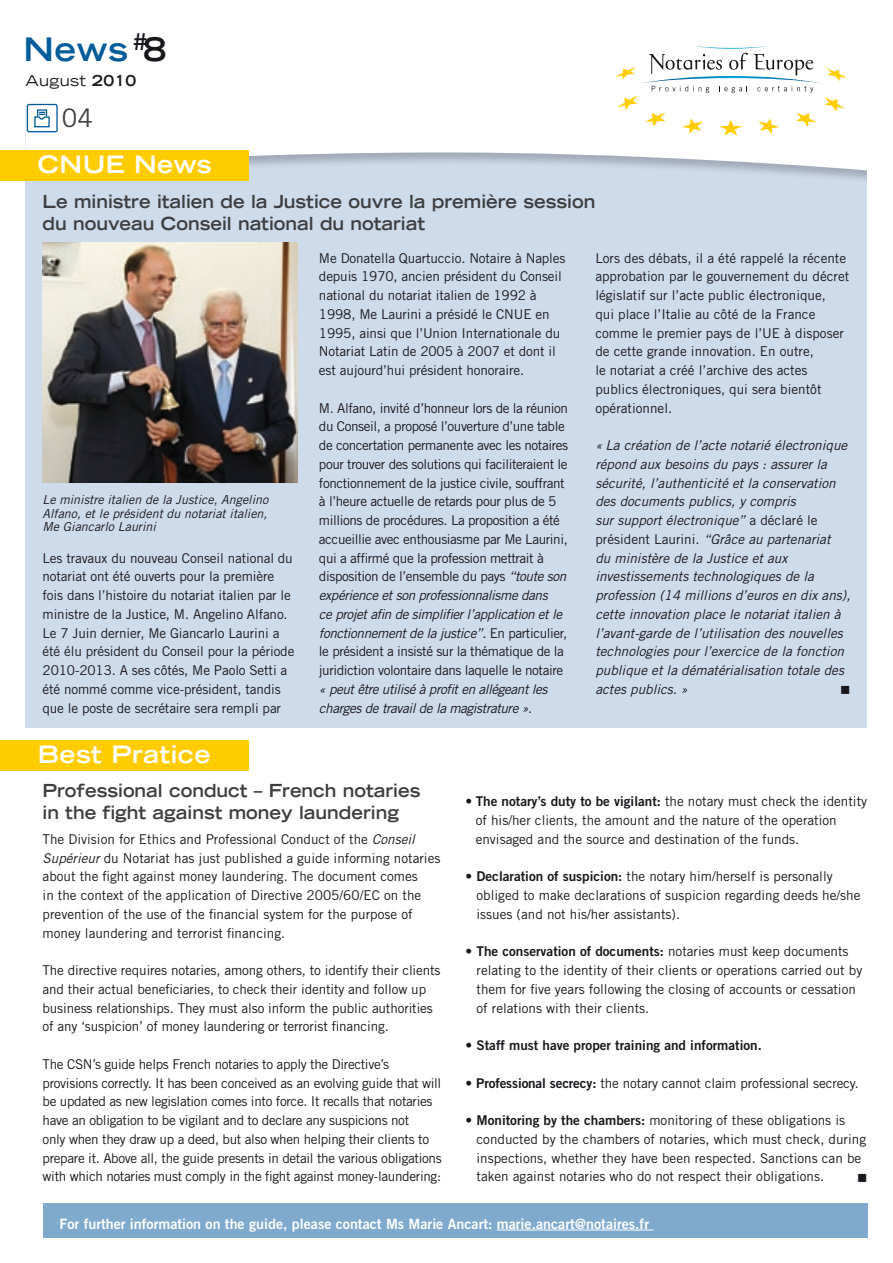
<style>
.page{position:relative;width:893px;height:1263px;background:#fff}
.page>*{position:absolute;margin:0;border:0;box-sizing:border-box;transform-origin:0 0}
.t1{font:700 expanded 32.4px "Trade Gothic LT Std";color:#005b9a}
.t2{font:25.5px "Trade Gothic LT Std";color:#3e3e40}
.t3{font:700 expanded 24px "Trade Gothic LT Std";letter-spacing:.02em;color:#fff}
.t4{font:700 expanded 18px/21.8px "Trade Gothic LT Std";color:#3e3e40}
.t5{font:expanded 15px "Trade Gothic LT Std";letter-spacing:.02em;color:#1a171c}
.t6{font:14.25px "Trade Gothic LT Std Bd 2";color:#fff}
.t7{font:13.8px "Wingdings";color:#1a171c}
.t8{font:13.5px/18.8px "Trade Gothic LT Std";letter-spacing:-.01em;color:#1a171c}
.t9{font:13.5px/18.8px "Trade Gothic LT Std";letter-spacing:-.03em;color:#1a171c}
.t10{font:italic 13.5px/18.8px "Trade Gothic LT Std";color:#1a171c}
.t11{font:13.5px "Trade Gothic LT Std Bd 2";color:#1a171c}
.t12{font:italic 13.5px/18.8px "Trade Gothic LT Std";letter-spacing:-.03em;color:#1a171c}
.t13{font:italic 12.45px/13.5px "Trade Gothic LT Std";color:#1a171c;text-align:justify}
.s1{color:#1a171c}
.s2{font-weight:700}
.s3{font-style:italic}
.s4{font-style:normal}
.s5{font-family:"Trade Gothic LT Std Bd 2"}
.s6{font-family:"Trade Gothic LT Std"}
</style>
<div class="page">
<div style="left:26px;top:107px;width:841px;height:621px;background:#cedbeb"></div>
<img style="left:43px;top:242px;width:255px;height:241px">
<div style="left:25px;top:26px;width:868px;height:162px;background:#cedbeb"></div>
<svg style="left:26px;top:27px;width:867px;height:147px;background:#f7f9fa"></svg>
<div style="left:27px;top:104px;width:30px;height:28px;background:#fff;border-radius:2px"></div>
<div style="left:27px;top:104px;width:31px;height:28px;border:1px solid #005b9a;border-radius:2px"></div>
<svg style="left:37px;top:109px;width:10px;height:3px"></svg>
<svg style="left:34px;top:112px;width:16px;height:16px"></svg>
<div style="left:867px;top:157px;width:26px;height:1106px;background:#fff"></div>
<div style="left:0;top:150px;width:248px;height:31px;background:#fc0"></div>
<div style="left:0;top:740px;width:248px;height:30px;background:#fc0"></div>
<div style="left:43px;top:1203px;width:824px;height:34px;background:#80a9ce"></div>
<hr style="left:497px;top:1230px;width:156px;height:1px;background:#fff">
<svg style="left:615px;top:46px;width:232px;height:90px;background:#f4f3ec"></svg>
<h1 class="t1" style="left:23px;top:28px;width:145px">News <sup>#</sup><span class="s1">8</span></h1>
<p class="t5" style="left:26px;top:71px;width:112px">August <span class="s2">2010</span></p>
<h2 class="t2" style="left:62px;top:102px;width:33px">04</h2>
<h3 class="t3" style="left:38px;top:149px;width:175px">CNUE News</h3>
<h3 class="t4" style="left:43px;top:190px;width:554px">Le ministre italien de la Justice ouvre la première session du nouveau Conseil national du notariat</h3>
<p class="t13" style="left:43px;top:493px;width:227px">Le ministre italien de la Justice, Angelino Alfano, et le président du notariat italien, Me Giancarlo Laurini</p>
<p class="t8" style="left:43px;top:548px;width:253px">Les travaux du nouveau Conseil national du notariat ont été ouverts pour la première fois dans l’histoire du notariat italien par le ministre de la Justice, M. Angelino Alfano.<br>Le 7 Juin dernier, Me Giancarlo Laurini a été élu président du Conseil pour la période 2010-2013. A ses côtés, Me Paolo Setti a été nommé comme vice-président, tandis que le poste de secrétaire sera rempli par</p>
<h3 class="t3" style="left:38px;top:739px;width:174px">Best Pratice</h3>
<p class="t8" style="left:319px;top:248px;width:248px">Me Donatella Quartuccio. Notaire à Naples depuis 1970, ancien président du Conseil national du notariat italien de 1992 à 1998, Me Laurini a présidé le CNUE en 1995, ainsi que l’Union Internationale du Notariat Latin de 2005 à 2007 et dont il est aujourd’hui président honoraire.</p>
<p class="t9" style="left:319px;top:398px;width:251px">M. Alfano, invité d’honneur lors de la réunion du Conseil, a proposé l’ouverture d’une table de concertation permanente avec les notaires pour trouver des solutions qui faciliteraient le fonctionnement de la justice civile, souffrant à l’heure actuelle de retards pour plus de 5 millions de procédures. La proposition a été accueillie avec enthousiasme par Me Laurini, qui a affirmé que la profession mettrait à disposition de l’ensemble du pays <span class="s3">“toute son expérience et son professionnalisme dans<br>ce projet afin de simplifier l’application et le fonctionnement de la justice”</span>. En particulier, le président a insisté sur la thématique de la juridiction volontaire dans laquelle le notaire</p>
<p class="t12" style="left:319px;top:680px;width:230px">« peut être utilisé à profit en allégeant les charges de travail de la magistrature »<span class="s4">.</span></p>
<p class="t8" style="left:595px;top:248px;width:255px">Lors des débats, il a été rappelé la récente approbation par le gouvernement du décret législatif sur l’acte public électronique,<br>qui place l’Italie au côté de la France comme le premier pays de l’UE à disposer de cette grande innovation. En outre,<br>le notariat a créé l’archive des actes publics électroniques, qui sera bientôt opérationnel.</p>
<p class="t10" style="left:595px;top:436px;width:257px">« La création de l’acte notarié électronique répond aux besoins du pays : assurer la sécurité, l’authenticité et la conservation des documents publics, y compris<br>sur support électronique” <span class="s4">a déclaré le président Laurini.</span> “Grâce au partenariat<br>du ministère de la Justice et aux investissements technologiques de la profession (14 millions d’euros en dix ans), cette innovation place le notariat italien à l’avant-garde de l’utilisation des nouvelles technologies pour l’exercice de la fonction publique et la dématérialisation totale des actes publics. »</p>
<p class="t7" style="left:840px;top:683px;width:12px">■</p>
<h3 class="t4" style="left:43px;top:779px;width:379px">Professional conduct – French notaries in the fight against money laundering</h3>
<p class="t8" style="left:43px;top:829px;width:399px">The Division for Ethics and Professional Conduct of the <span class="s3">Conseil Supérieur</span> du Notariat has just published a guide informing notaries about the fight against money laundering. The document comes<br>in the context of the application of Directive 2005/60/EC on the prevention of the use of the financial system for the purpose of money laundering and terrorist financing.</p>
<p class="t8" style="left:43px;top:961px;width:399px">The directive requires notaries, among others, to identify their clients and their actual beneficiaries, to check their identity and follow up business relationships. They must also inform the public authorities of any ‘suspicion’ of money laundering or terrorist financing.</p>
<p class="t8" style="left:43px;top:1054px;width:401px">The CSN’s guide helps French notaries to apply the Directive’s provisions correctly. It has been conceived as an evolving guide that will be updated as new legislation comes into force. It recalls that notaries have an obligation to be vigilant and to declare any suspicions not<br>only when they draw up a deed, but also when helping their clients to prepare it. Above all, the guide presents in detail the various obligations with which notaries must comply in the fight against money-laundering:</p>
<p class="t8" style="left:476px;top:792px;width:393px;text-indent:-10px">• <span class="s5">The notary’s duty to be vigilant:</span> the notary must check the identity of his/her clients, the amount and the nature of the operation envisaged and the source and destination of the funds.</p>
<p class="t8" style="left:476px;top:867px;width:385px;text-indent:-11px">• <span class="s5">Declaration of suspicion:</span> the notary him/herself is personally obliged to make declarations of suspicion regarding deeds he/she issues (and not his/her assistants).</p>
<p class="t11" style="left:466px;top:943px;width:384px"><span class="s6">•</span> The conservation of documents: <span class="s6">notaries must keep documents</span></p>
<p class="t8" style="left:476px;top:961px;width:387px">relating to the identity of their clients or operations carried out by them for five years following the closing of accounts or cessation of relations with their clients.</p>
<p class="t11" style="left:466px;top:1037px;width:298px"><span class="s6">•</span> Staff must have proper training and information.</p>
<p class="t8" style="left:466px;top:1073px;width:395px">• <span class="s5">Professional secrecy:</span> the notary cannot claim professional secrecy.</p>
<p class="t8" style="left:476px;top:1111px;width:391px;text-indent:-11px">• <span class="s5">Monitoring by the chambers:</span> monitoring of these obligations is conducted by the chambers of notaries, which must check, during inspections, whether they have been respected. Sanctions can be taken against notaries who do not respect their obligations.</p>
<p class="t7" style="left:857px;top:1170px;width:12px">■</p>
<p class="t6" style="left:60px;top:1215px;width:591px">For further information on the guide, please contact Ms Marie Ancart: marie.ancart@notaires.fr</p>
</div>
